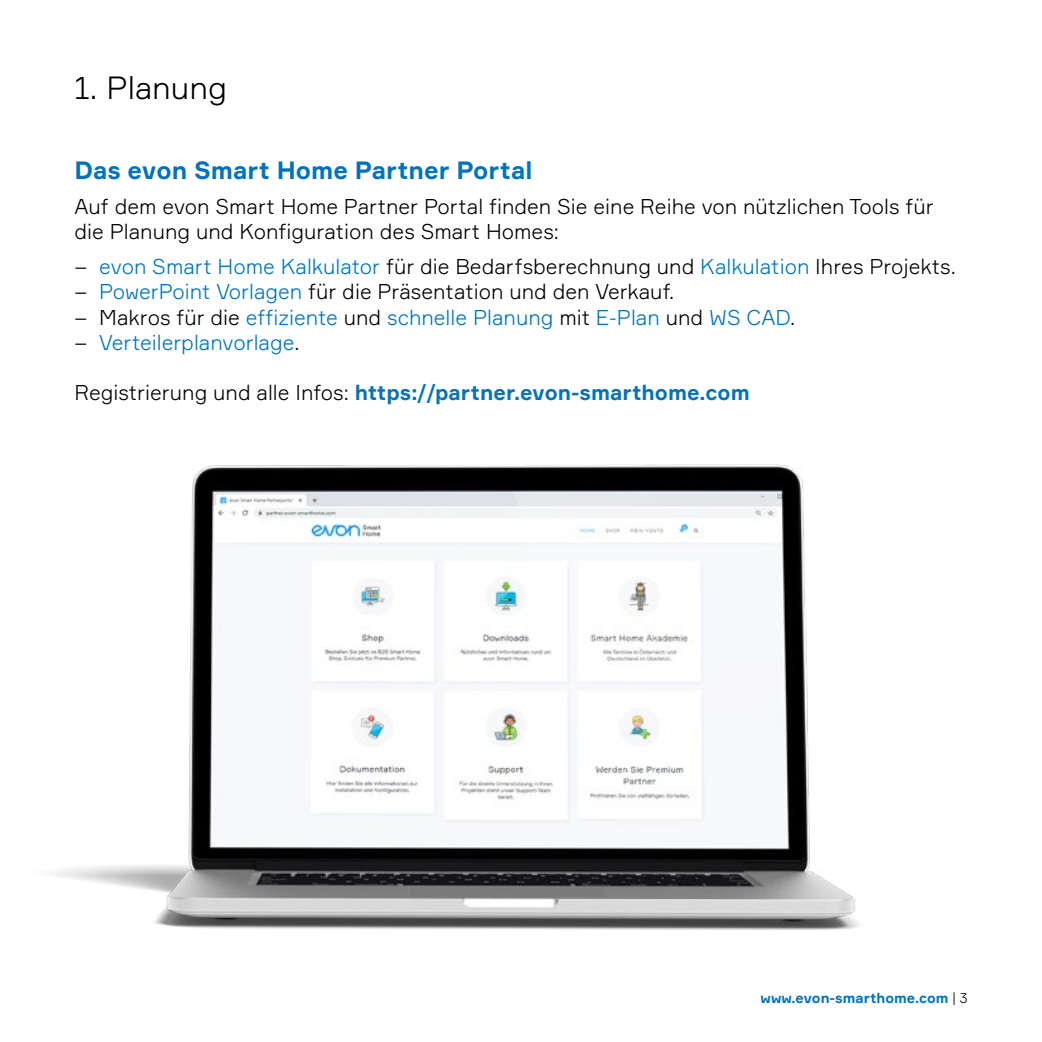
<style>
.page{position:relative;width:1042px;height:1042px;background:#fff}
.page>*{position:absolute;margin:0;border:0;box-sizing:border-box;transform-origin:0 0}
.t1{font:300 31.5px "Formular";color:#000}
.t2{font:700 24.5px "Formular";color:#0072bb}
.t3{font:300 21px/25.2px "Formular";color:#000}
.t4{font:300 21px "Formular";color:#0072bb}
.t5{font:700 21px "Formular";color:#0072bb}
.t6{font:700 14px "Formular";color:#0072bb}
.s1{color:#0072bb}
.s2{color:#000}
.s3{font-weight:300;color:#000}
</style>
<div class="page">
<img style="left:53px;top:464px;width:807px;height:466px">
<h1 class="t1" style="left:74px;top:68px;width:154px">1. Planung</h1>
<p class="t2" style="left:74px;top:155px;width:459px">Das evon Smart Home Partner Portal</p>
<p class="t3" style="left:74px;top:193px;width:861px">Auf dem evon Smart Home Partner Portal finden Sie eine Reihe von nützlichen Tools für die Planung und Konfiguration des Smart Homes:</p>
<p class="t3" style="left:74px;top:254px;width:883px">– <span class="s1">evon Smart Home Kalkulator</span> für die Bedarfsberechnung und <span class="s1">Kalkulation</span> Ihres Projekts.</p>
<p class="t3" style="left:74px;top:279px;width:601px">– <span class="s1">PowerPoint Vorlagen</span> für die Präsentation und den Verkauf.</p>
<p class="t4" style="left:74px;top:304px;width:722px"><span class="s2">– Makros für die</span> effiziente <span class="s2">und</span> schnelle Planung <span class="s2">mit</span> E-Plan <span class="s2">und</span> WS CAD<span class="s2">.</span></p>
<p class="t4" style="left:74px;top:329px;width:227px"><span class="s2">–</span> Verteilerplanvorlage<span class="s2">.</span></p>
<p class="t5" style="left:74px;top:380px;width:677px"><span class="s3">Registrierung und alle Infos:</span> https://partner.evon-smarthome.com</p>
<p class="t6" style="left:760px;top:989px;width:208px">www.evon-smarthome.com <span class="s3">| 3</span></p>
</div>
